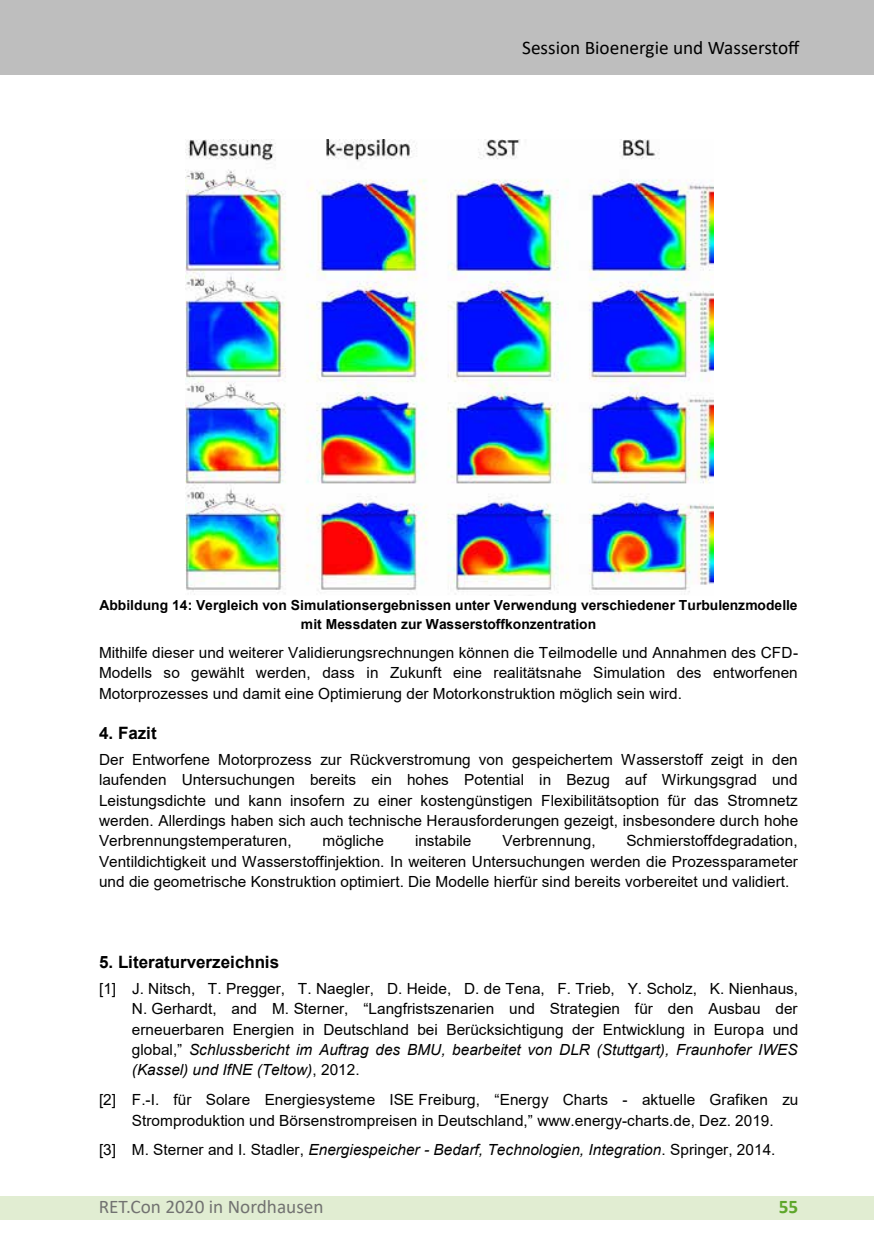
<style>
.page{position:relative;width:874px;height:1241px;background:#fff}
.page>*{position:absolute;margin:0;border:0;box-sizing:border-box;transform-origin:0 0}
.t1{font:19.25px "Calibri";color:#000}
.t2{font:19.25px "Calibri";color:#727271}
.t3{font:700 19.25px "Calibri";color:#5ea72b}
.t4{font:700 16.97px "Arial";color:#000}
.t5{font:15.4px/20.3px "Arial";color:#000;text-align:justify}
.t6{font:italic 15.4px "Arial";color:#000}
.t7{font:700 13.83px/18.4px "Arial";color:#000;text-align:center}
.s1{font-style:italic}
.s2{font-style:normal}
</style>
<div class="page">
<div style="left:0;top:1196px;width:873px;height:23px;background:#e1edd2"></div>
<div style="left:0;top:0;width:873px;height:74px;background:#bebebe"></div>
<img style="left:186px;top:140px;width:527px;height:455px">
<p class="t1" style="left:522px;top:34px;width:279px">Session Bioenergie und Wasserstoff</p>
<p class="t7" style="left:100px;top:596px;width:699px">Abbildung 14: Vergleich von Simulationsergebnissen unter Verwendung verschiedener Turbulenzmodelle mit Messdaten zur Wasserstoffkonzentration</p>
<p class="t5" style="left:99px;top:642px;width:700px">Mithilfe dieser und weiterer Validierungsrechnungen können die Teilmodelle und Annahmen des CFD-Modells so gewählt werden, dass in Zukunft eine realitätsnahe Simulation des entworfenen Motorprozesses und damit eine Optimierung der Motorkonstruktion möglich sein wird.</p>
<p class="t4" style="left:99px;top:721px;width:59px">4. Fazit</p>
<p class="t5" style="left:99px;top:749px;width:700px">Der Entworfene Motorprozess zur Rückverstromung von gespeichertem Wasserstoff zeigt in den laufenden Untersuchungen bereits ein hohes Potential in Bezug auf Wirkungsgrad und Leistungsdichte und kann insofern zu einer kostengünstigen Flexibilitätsoption für das Stromnetz werden. Allerdings haben sich auch technische Herausforderungen gezeigt, insbesondere durch hohe Verbrennungstemperaturen,</p>
<p class="t5" style="left:99px;top:830px;width:700px;text-indent:527px">Schmierstoffdegradation, Ventildichtigkeit und Wasserstoffinjektion. In weiteren Untersuchungen werden die Prozessparameter und die geometrische Konstruktion optimiert. Die Modelle hierfür sind bereits vorbereitet und validiert.</p>
<p class="t5" style="left:322px;top:830px;width:63px">mögliche</p>
<p class="t5" style="left:415px;top:830px;width:58px">instabile</p>
<p class="t5" style="left:502px;top:830px;width:95px">Verbrennung,</p>
<p class="t4" style="left:99px;top:949px;width:181px">5. Literaturverzeichnis</p>
<p class="t5" style="left:132px;top:978px;width:667px;text-indent:-33px">[1] J. Nitsch, T. Pregger, T. Naegler, D. Heide, D. de Tena, F. Trieb, Y. Scholz, K. Nienhaus, N. Gerhardt, and M. Sterner, “Langfristszenarien und Strategien für den Ausbau der erneuerbaren Energien in Deutschland bei Berücksichtigung der Entwicklung in Europa und global,” <span class="s1">Schlussbericht im Auftrag des BMU, bearbeitet von DLR (Stuttgart), Fraunhofer IWES (Kassel) und IfNE (Teltow)</span>, 2012.</p>
<p class="t5" style="left:99px;top:1089px;width:700px;text-align:center">[2] F.-I. für Solare Energiesysteme ISE Freiburg, “Energy Charts - aktuelle Grafiken zu<br>Stromproduktion und Börsenstrompreisen in Deutschland,” www.energy-charts.de, Dez. 2019.</p>
<p class="t6" style="left:99px;top:1139px;width:677px"><span class="s2">[3] M. Sterner and I. Stadler,</span> Energiespeicher - Bedarf, Technologien, Integration<span class="s2">. Springer, 2014.</span></p>
<p class="t2" style="left:99px;top:1193px;width:226px">RET.Con 2020 in Nordhausen</p>
<p class="t3" style="left:778px;top:1192px;width:21px">55</p>
</div>
